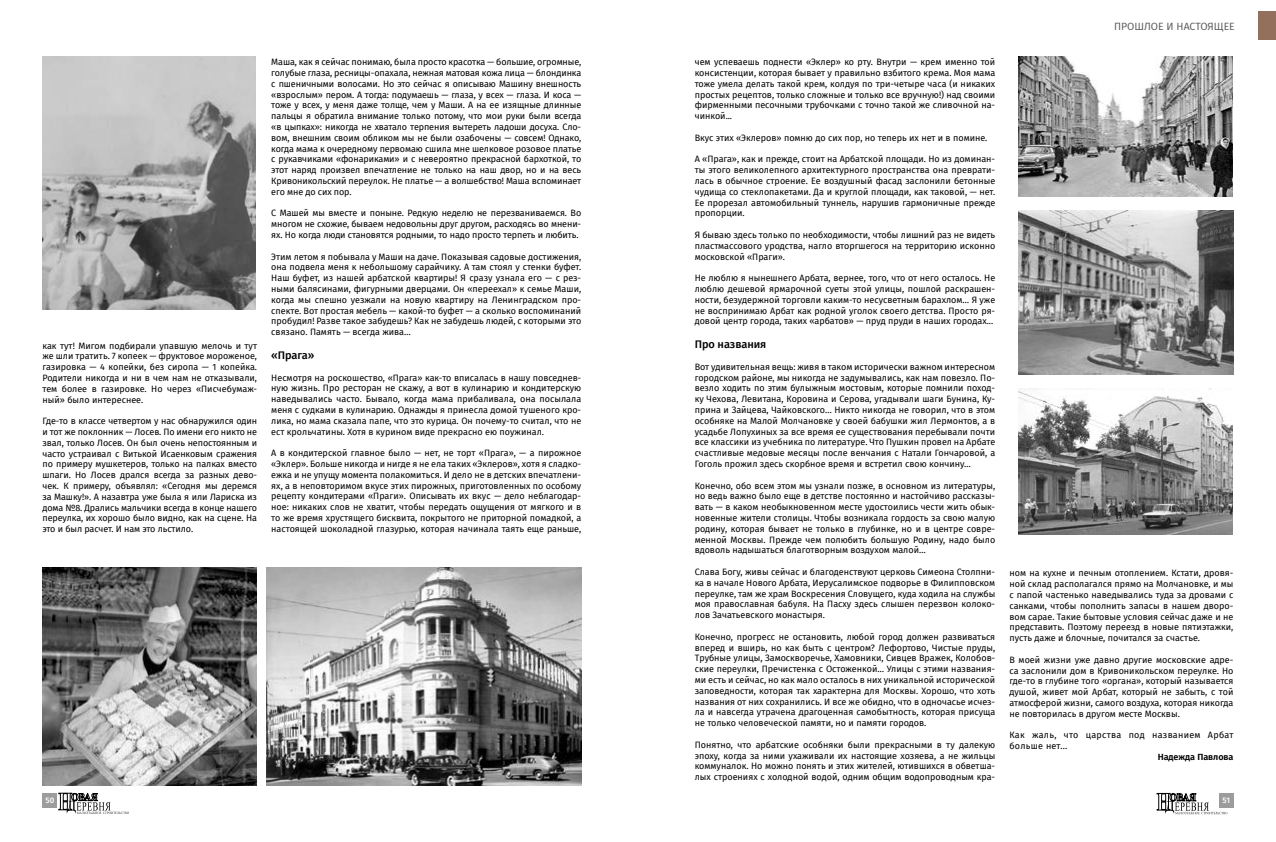
<style>
.page{position:relative;width:1276px;height:842px;background:#fff}
.page>*{position:absolute;margin:0;border:0;box-sizing:border-box;transform-origin:0 0}
.t1{font:500 11px "Fira Sans";letter-spacing:-.005em;color:#000}
.t2{font:10.5px "Fira Sans";color:#565655}
.t3{font:9px/10.8px "Fira Sans";color:#000;text-align:justify}
.t4{font:9px/10.8px "Fira Sans";letter-spacing:.03em;color:#000}
.t5{font:600 9px "Fira Sans";color:#000}
.t6{font:500 8px "Fira Sans";color:#fff}
</style>
<div class="page">
<div style="left:1258px;top:11px;width:18px;height:29px;background:#92705b"></div>
<svg style="left:59px;top:793px;width:70px;height:21px"></svg>
<div style="left:43px;top:793px;width:14px;height:14px;background:#9c9c9d"></div>
<svg style="left:1156px;top:793px;width:71px;height:21px"></svg>
<div style="left:1219px;top:793px;width:14px;height:14px;background:#9c9c9d"></div>
<img style="left:1018px;top:57px;width:214px;height:140px">
<img style="left:1018px;top:388px;width:214px;height:146px">
<img style="left:1018px;top:211px;width:215px;height:163px">
<img style="left:43px;top:57px;width:212px;height:252px">
<img style="left:267px;top:568px;width:314px;height:217px">
<img style="left:43px;top:568px;width:214px;height:217px">
<p class="t3" style="left:43px;top:340px;width:216px">как тут! Мигом подбирали упавшую мелочь и тут же шли тратить. 7 копеек — фруктовое мороженое, газировка — 4 копейки, без сиропа — 1 копейка.<br>Родители никогда и ни в чем нам не отказывали, тем более в газировке. Но через «Писчебумаж&shy;ный» было интереснее.</p>
<p class="t3" style="left:43px;top:415px;width:216px">Где-то в классе четвертом у нас обнаружился один и тот же поклонник — Лосев. По имени его никто не звал, только Лосев. Он был очень непостоянным и часто устраивал с Витькой Исаенковым сражения по примеру мушкетеров, только на палках вместо шпаги. Но Лосев дрался всегда за разных дево&shy;чек. К примеру, объявлял: «Сегодня мы деремся за Машку!». А назавтра уже была я или Лариска из дома №8. Дрались мальчики всегда в конце нашего переулка, их хорошо было видно, как на сцене. На это и был расчет. И нам это льстило.</p>
<p class="t3" style="left:271px;top:56px;width:311px">Маша, как я сейчас понимаю, была просто красотка — большие, огромные, голубые глаза, ресницы-опахала, нежная матовая кожа лица — блондинка с пшеничными волосами. Но это сейчас я описываю Машину внешность «взрослым» пером. А тогда: подумаешь — глаза, у всех — глаза. И коса — тоже у всех, у меня даже толще, чем у Маши. А на ее изящные длинные пальцы я обратила внимание только потому, что мои руки были всегда «в цыпках»: никогда не хватало терпения вытереть ладоши досуха. Сло&shy;вом, внешним своим обликом мы не были озабочены — совсем! Однако, когда мама к очередному первомаю сшила мне шелковое розовое платье с рукавчиками «фонариками» и с невероятно прекрасной бархоткой, то этот наряд произвел впечатление не только на наш двор, но и на весь Кривоникольский переулок. Не платье — а волшебство! Маша вспоминает его мне до сих пор.</p>
<p class="t3" style="left:271px;top:208px;width:311px">С Машей мы вместе и поныне. Редкую неделю не перезваниваемся. Во многом не схожие, бываем недовольны друг другом, расходясь во мнени&shy;ях. Но когда люди становятся родными, то надо просто терпеть и любить.</p>
<p class="t3" style="left:271px;top:251px;width:311px">Этим летом я побывала у Маши на даче. Показывая садовые достижения, она подвела меня к небольшому сарайчику. А там стоял у стенки буфет.<br>Наш буфет, из нашей арбатской квартиры! Я сразу узнала его — с рез&shy;ными балясинами, фигурными дверцами. Он «переехал» к семье Маши, когда мы спешно уезжали на новую квартиру на Ленинградском про&shy;спекте. Вот простая мебель — какой-то буфет — а сколько воспоминаний пробудил! Разве такое забудешь? Как не забудешь людей, с которыми это связано. Память — всегда жива…</p>
<p class="t1" style="left:271px;top:346px;width:45px">«Прага»</p>
<p class="t3" style="left:271px;top:372px;width:311px">Несмотря на роскошество, «Прага» как-то вписалась в нашу повседнев&shy;ную жизнь. Про ресторан не скажу, а вот в кулинарию и кондитерскую наведывались часто. Бывало, когда мама прибаливала, она посылала меня с судками в кулинарию. Однажды я принесла домой тушеного кро&shy;лика, но мама сказала папе, что это курица. Он почему-то считал, что не ест крольчатины. Хотя в курином виде прекрасно ею поужинал.</p>
<p class="t3" style="left:271px;top:447px;width:311px">А в кондитерской главное было — нет, не торт «Прага», — а пирожное «Эклер». Больше никогда и нигде я не ела таких «Эклеров», хотя я сладко&shy;ежка и не упущу момента полакомиться. И дело не в детских впечатлени&shy;ях, а в неповторимом вкусе этих пирожных, приготовленных по особому рецепту кондитерами «Праги». Описывать их вкус — дело неблагодар&shy;ное: никаких слов не хватит, чтобы передать ощущения от мягкого и в то же время хрустящего бисквита, покрытого не приторной помадкой, а настоящей шоколадной глазурью, которая начинала таять еще раньше,</p>
<p class="t3" style="left:694px;top:56px;width:302px">чем успеваешь поднести «Эклер» ко рту. Внутри — крем именно той консистенции, которая бывает у правильно взбитого крема. Моя мама тоже умела делать такой крем, колдуя по три-четыре часа (и никаких простых рецептов, только сложные и только все вручную!) над своими фирменными песочными трубочками с точно такой же сливочной на&shy;чинкой...</p>
<p class="t3" style="left:694px;top:132px;width:294px">Вкус этих «Эклеров» помню до сих пор, но теперь их нет и в помине.</p>
<p class="t3" style="left:694px;top:154px;width:302px">А «Прага», как и прежде, стоит на Арбатской площади. Но из доминан&shy;ты этого великолепного архитектурного пространства она преврати&shy;лась в обычное строение. Ее воздушный фасад заслонили бетонные чудища со стеклопакетами. Да и круглой площади, как таковой, — нет.<br>Ее прорезал автомобильный туннель, нарушив гармоничные прежде пропорции.</p>
<p class="t3" style="left:694px;top:229px;width:302px">Я бываю здесь только по необходимости, чтобы лишний раз не видеть пластмассового уродства, нагло вторгшегося на территорию исконно московской «Праги».</p>
<p class="t3" style="left:694px;top:272px;width:302px">Не люблю я нынешнего Арбата, вернее, того, что от него осталось. Не люблю дешевой ярмарочной суеты этой улицы, пошлой раскрашен&shy;ности, безудержной торговли каким-то несусветным барахлом… Я уже не воспринимаю Арбат как родной уголок своего детства. Просто ря&shy;довой центр города, таких «арбатов» — пруд пруди в наших городах...</p>
<p class="t1" style="left:694px;top:335px;width:73px">Про названия</p>
<p class="t3" style="left:694px;top:361px;width:302px">Вот удивительная вещь: живя в таком исторически важном интересном городском районе, мы никогда не задумывались, как нам повезло. По&shy;везло ходить по этим булыжным мостовым, которые помнили поход&shy;ку Чехова, Левитана, Коровина и Серова, угадывали шаги Бунина, Ку&shy;прина и Зайцева, Чайковского… Никто никогда не говорил, что в этом особняке на Малой Молчановке у своей бабушки жил Лермонтов, а в усадьбе Лопухиных за все время ее существования перебывали почти все классики из учебника по литературе. Что Пушкин провел на Арбате счастливые медовые месяцы после венчания с Натали Гончаровой, а Гоголь прожил здесь скорбное время и встретил свою кончину…</p>
<p class="t3" style="left:694px;top:480px;width:302px">Конечно, обо всем этом мы узнали позже, в основном из литературы, но ведь важно было еще в детстве постоянно и настойчиво рассказы&shy;вать — в каком необыкновенном месте удостоились чести жить обык&shy;новенные жители столицы. Чтобы возникала гордость за свою малую родину, которая бывает не только в глубинке, но и в центре совре&shy;менной Москвы. Прежде чем полюбить большую Родину, надо было вдоволь надышаться благотворным воздухом малой…</p>
<p class="t3" style="left:694px;top:566px;width:302px">Слава Богу, живы сейчас и благоденствуют церковь Симеона Столпни&shy;ка в начале Нового Арбата, Иерусалимское подворье в Филипповском переулке, там же храм Воскресения Словущего, куда ходила на службы моя православная бабуля. На Пасху здесь слышен перезвон колоко&shy;лов Зачатьевского монастыря.</p>
<p class="t3" style="left:694px;top:631px;width:302px">Конечно, прогресс не остановить, любой город должен развиваться вперед и вширь, но как быть с центром? Лефортово, Чистые пруды, Трубные улицы, Замоскворечье, Хамовники, Сивцев Вражек, Колобов&shy;ские переулки, Пречистенка с Остоженкой… Улицы с этими названия&shy;ми есть и сейчас, но как мало осталось в них уникальной исторической заповедности, которая так характерна для Москвы. Хорошо, что хоть названия от них сохранились. И все же обидно, что в одночасье исчез&shy;ла и навсегда утрачена драгоценная самобытность, которая присуща не только человеческой памяти, но и памяти городов.</p>
<p class="t3" style="left:694px;top:739px;width:302px">Понятно, что арбатские особняки были прекрасными в ту далекую эпоху, когда за ними ухаживали их настоящие хозяева, а не жильцы коммуналок. Но можно понять и этих жителей, ютившихся в обветша&shy;лых строениях с холодной водой, одним общим водопроводным кра-</p>
<p class="t2" style="left:1114px;top:18px;width:122px">ПРОШЛОЕ И НАСТОЯЩЕЕ</p>
<p class="t3" style="left:1009px;top:568px;width:225px">ном на кухне и печным отоплением. Кстати, дровя&shy;ной склад располагался прямо на Молчановке, и мы с папой частенько наведывались туда за дровами с санками, чтобы пополнить запасы в нашем дворо&shy;вом сарае. Такие бытовые условия сейчас даже и не представить. Поэтому переезд в новые пятиэтажки, пусть даже и блочные, почитался за счастье.</p>
<p class="t3" style="left:1009px;top:654px;width:225px">В моей жизни уже давно другие московские адре&shy;са заслонили дом в Кривоникольском переулке. Но где-то в глубине того «органа», который называется душой, живет мой Арбат, который не забыть, с той атмосферой жизни, самого воздуха, которая никогда не повторилась в другом месте Москвы.</p>
<p class="t4" style="left:1009px;top:730px;width:225px">Как жаль, что царства под названием Арбат больше нет...</p>
<p class="t5" style="left:1157px;top:749px;width:77px">Надежда Павлова</p>
<p class="t6" style="left:46px;top:793px;width:10px">50</p>
<p class="t6" style="left:1222px;top:793px;width:9px">51</p>
</div>
